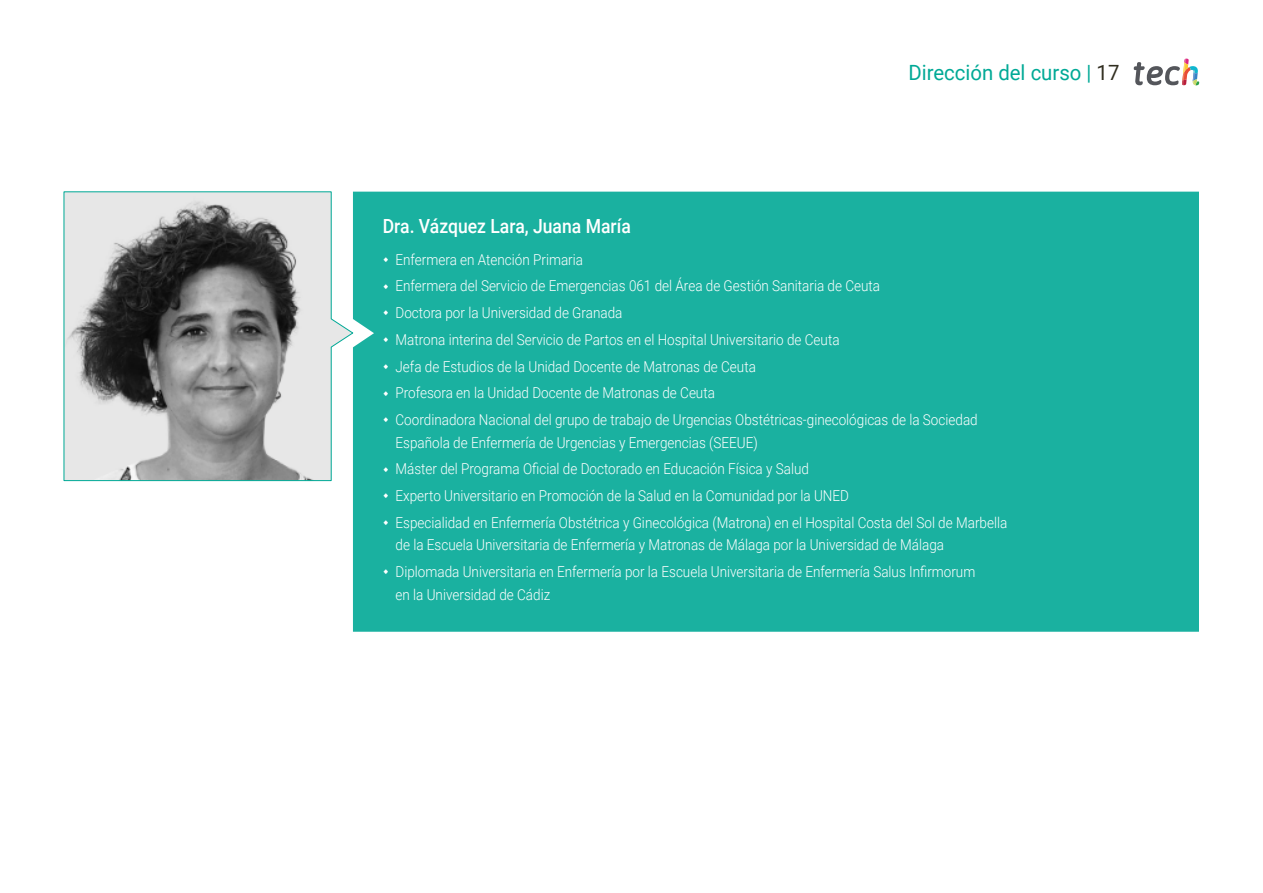
<style>
.page{position:relative;width:1263px;height:893px;background:#fff}
.page>*{position:absolute;margin:0;border:0;box-sizing:border-box;transform-origin:0 0}
.t1{font:21px "Roboto";color:#00a996}
.t2{font:500 19.5px "Roboto";color:#fff;scale:.9 1}
.t3{font:300 15px/26.7px "Roboto";color:#fff;scale:.9 1}
.s1{color:#312e20}
</style>
<div class="page">
<svg style="left:1134px;top:59px;width:65px;height:27px"></svg>
<div style="left:353px;top:192px;width:846px;height:440px;background:#1ab1a0"></div>
<svg style="left:64px;top:191px;width:289px;height:290px;background:#a3a5a4"></svg>
<svg style="left:384px;top:257px;width:4px;height:5px"></svg>
<svg style="left:384px;top:284px;width:4px;height:5px"></svg>
<svg style="left:384px;top:311px;width:4px;height:5px"></svg>
<svg style="left:384px;top:337px;width:4px;height:5px"></svg>
<svg style="left:384px;top:364px;width:4px;height:5px"></svg>
<svg style="left:384px;top:391px;width:4px;height:5px"></svg>
<svg style="left:384px;top:418px;width:4px;height:5px"></svg>
<svg style="left:384px;top:467px;width:4px;height:5px"></svg>
<svg style="left:384px;top:494px;width:4px;height:5px"></svg>
<svg style="left:384px;top:520px;width:4px;height:5px"></svg>
<svg style="left:384px;top:570px;width:4px;height:5px"></svg>
<h1 class="t1" style="left:908px;top:57px;width:213px">Dirección del curso | <span class="s1">17</span></h1>
<h2 class="t2" style="left:383px;top:212px;width:277px">Dra. Vázquez Lara, Juana María</h2>
<p class="t3" style="left:396px;top:245px;width:648px">Enfermera en Atención Primaria<br>Enfermera del Servicio de Emergencias 061 del Área de Gestión Sanitaria de Ceuta<br>Doctora por la Universidad de Granada<br>Matrona interina del Servicio de Partos en el Hospital Universitario de Ceuta<br>Jefa de Estudios de la Unidad Docente de Matronas de Ceuta<br>Profesora en la Unidad Docente de Matronas de Ceuta<br>Coordinadora Nacional del grupo de trabajo de Urgencias Obstétricas-ginecológicas de la Sociedad</p>
<p class="t3" style="left:396px;top:428px;width:681px">Española de Enfermería de Urgencias y Emergencias (SEEUE)<br>Máster del Programa Oficial de Doctorado en Educación Física y Salud<br>Experto Universitario en Promoción de la Salud en la Comunidad por la UNED<br>Especialidad en Enfermería Obstétrica y Ginecológica (Matrona) en el Hospital Costa del Sol de Marbella</p>
<p class="t3" style="left:396px;top:531px;width:646px">de la Escuela Universitaria de Enfermería y Matronas de Málaga por la Universidad de Málaga<br>Diplomada Universitaria en Enfermería por la Escuela Universitaria de Enfermería Salus Infirmorum</p>
<p class="t3" style="left:396px;top:580px;width:173px">en la Universidad de Cádiz</p>
</div>
